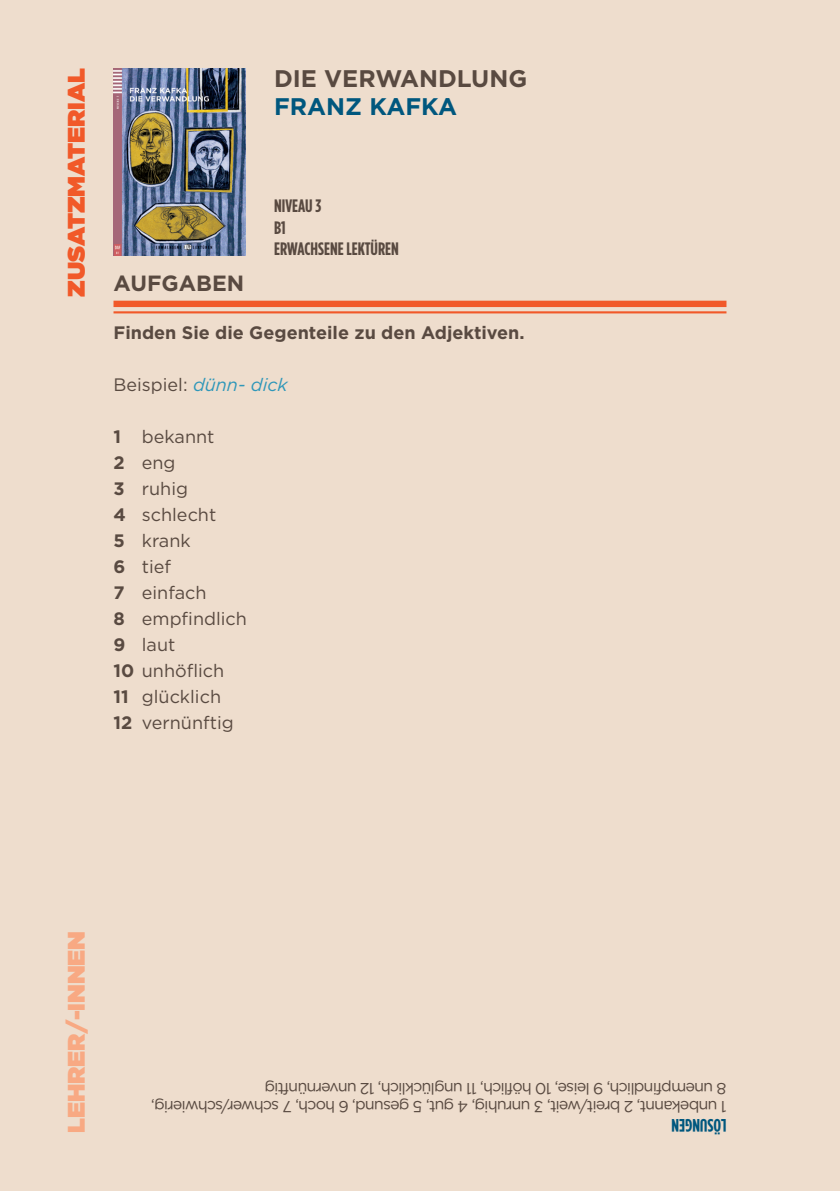
<style>
.page{position:relative;width:840px;height:1191px;background:#fff}
.page>*{position:absolute;margin:0;border:0;box-sizing:border-box;transform-origin:0 0}
.t1{font:700 24px "Gotham HTF";color:#594a41}
.t2{font:900 24px "Gotham HTF";color:#f15929}
.t3{font:900 24px "Gotham HTF";color:#f8a983}
.t4{font:700 24px "Gotham HTF";color:#00577e}
.t5{font:700 22px "Gotham HTF";color:#594a41}
.t6{font:18px/26px "Gotham HTF";color:#594a41}
.t7{font:700 18px "Gotham HTF";color:#594a41}
.t8{font:700 condensed 18px/21.6px "Gotham HTF";color:#594a41}
.t9{font:700 condensed 18px "Gotham HTF";color:#00577e}
.t10{font:16px/18px "Gotham HTF";letter-spacing:-.05em;color:#594a41}
.s1{font-style:italic;color:#2f97b9}
.s2{font-weight:700}
</style>
<div class="page">
<div style="left:0;top:0;width:839px;height:1191px;background:#eeddcd"></div>
<img style="left:113px;top:68px;width:132px;height:187px">
<div style="left:113px;top:301px;width:613px;height:6px;background:#f15929"></div>
<hr style="left:113px;top:311px;width:613px;height:2px;background:#f15929">
<h1 class="t2" style="left:62px;top:296px;width:230px;rotate:-90deg">ZUSATZMATERIAL</h1>
<h1 class="t1" style="left:274px;top:65px;width:254px">DIE VERWANDLUNG</h1>
<h1 class="t4" style="left:274px;top:93px;width:184px">FRANZ KAFKA</h1>
<p class="t8" style="left:274px;top:194px;width:126px">NIVEAU 3<br>B1<br>ERWACHSENE LEKTÜREN</p>
<h2 class="t5" style="left:113px;top:270px;width:132px">AUFGABEN</h2>
<p class="t7" style="left:113px;top:322px;width:412px">Finden Sie die Gegenteile zu den Adjektiven.</p>
<p class="t6" style="left:113px;top:371px;width:176px">Beispiel: <span class="s1">dünn- dick</span></p>
<p class="t6" style="left:113px;top:423px;width:135px"><span class="s2">1</span> bekannt<br><span class="s2">2</span> eng<br><span class="s2">3</span> ruhig<br><span class="s2">4</span> schlecht<br><span class="s2">5</span> krank<br><span class="s2">6</span> tief<br><span class="s2">7</span> einfach<br><span class="s2">8</span> empfindlich<br><span class="s2">9</span> laut<br><span class="s2">10</span> unhöflich<br><span class="s2">11</span> glücklich<br><span class="s2">12</span> vernünftig</p>
<h1 class="t3" style="left:62px;top:1132px;width:203px;rotate:-90deg">LEHRER/-INNEN</h1>
<p class="t10" style="left:726px;top:1115px;width:576px;rotate:-180deg">1 unbekannt, 2 breit/weit, 3 unruhig, 4 gut, 5 gesund, 6 hoch, 7 schwer/schwierig,<br>8 unempfindlich, 9 leise, 10 höflich, 11 unglücklich, 12 unvernünftig</p>
<p class="t9" style="left:726px;top:1135px;width:56px;rotate:-180deg">LÖSUNGEN</p>
</div>
